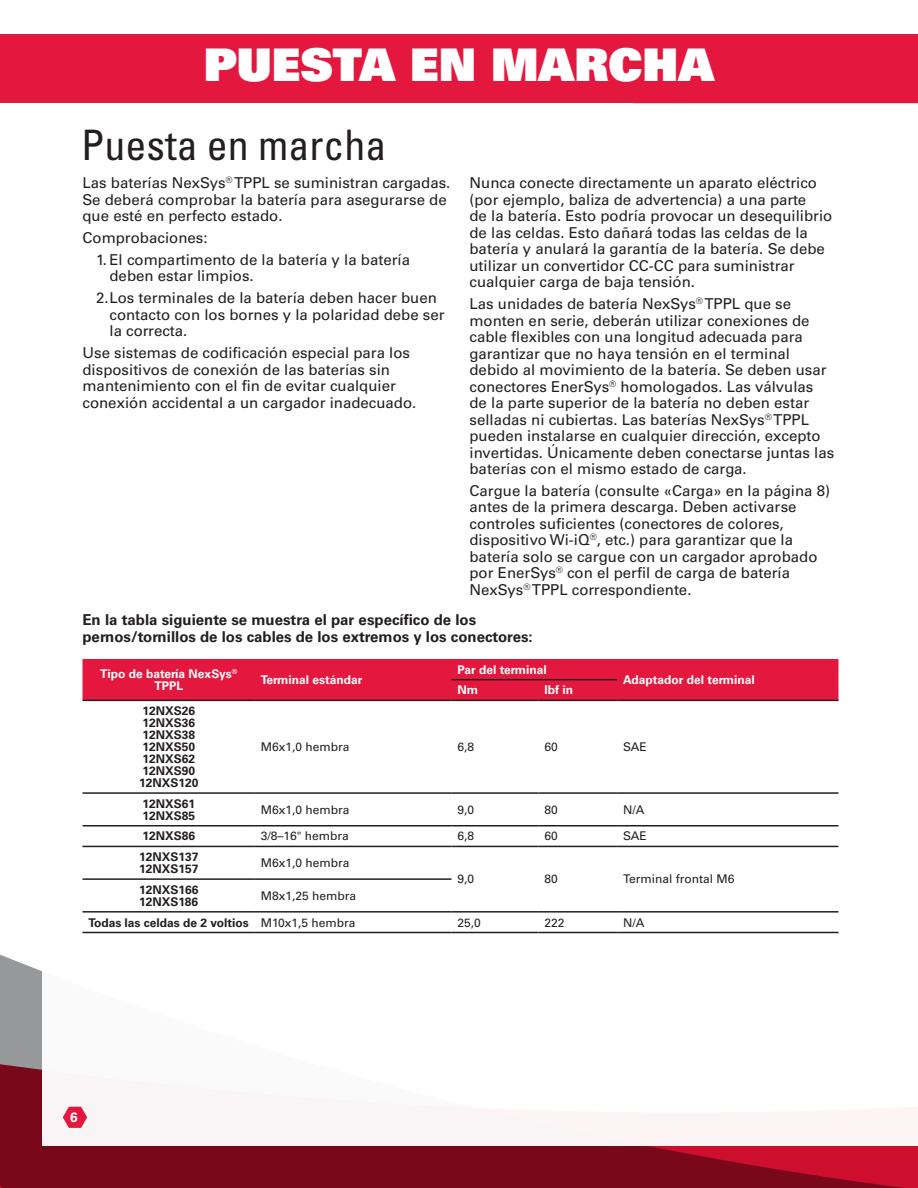
<style>
.page{position:relative;width:918px;height:1188px;background:#fff}
.page>*{position:absolute;margin:0;border:0;box-sizing:border-box;transform-origin:0 0}
.t1{font:45px "Univers LT Std X Black";color:#fff}
.Labels{font:condensed 42px "Univers LT Std";color:#231f20}
.Labels-2{font:15px/16.5px "Univers LT Std";color:#231f20}
.Labels-3{font:700 15px/17.2px "Univers LT Std";color:#231f20}
.t2{font:700 13.5px "Univers LT Std";color:#fff}
.Labels-4{font:12px "Univers LT Std";color:#231f20}
.Labels-5{font:700 12px "Univers LT Std";color:#231f20}
.Labels-6{font:700 12px/12px "Univers LT Std";color:#fff;text-align:center}
</style>
<div class="page">
<svg style="left:0;top:954px;width:918px;height:234px;background:#88182b"></svg>
<div style="left:42px;top:857px;width:876px;height:289px;background:#fff"></div>
<div style="left:0;top:35px;width:918px;height:68px;background:#e4183e"></div>
<div style="left:82px;top:659px;width:756px;height:41px;background:#e4183e"></div>
<hr style="left:452px;top:679px;width:86px;height:1px;background:#231f20">
<hr style="left:538px;top:679px;width:79px;height:1px;background:#231f20">
<hr style="left:82px;top:700px;width:173px;height:1px;background:#231f20">
<hr style="left:255px;top:700px;width:197px;height:1px;background:#231f20">
<hr style="left:452px;top:700px;width:86px;height:1px;background:#231f20">
<hr style="left:538px;top:700px;width:79px;height:1px;background:#231f20">
<hr style="left:617px;top:700px;width:221px;height:1px;background:#231f20">
<hr style="left:82px;top:792px;width:173px;height:2px;background:#231f20">
<hr style="left:255px;top:792px;width:197px;height:2px;background:#231f20">
<hr style="left:452px;top:792px;width:86px;height:2px;background:#231f20">
<hr style="left:538px;top:792px;width:79px;height:2px;background:#231f20">
<hr style="left:617px;top:792px;width:221px;height:2px;background:#231f20">
<hr style="left:82px;top:825px;width:173px;height:2px;background:#231f20">
<hr style="left:255px;top:825px;width:197px;height:2px;background:#231f20">
<hr style="left:452px;top:825px;width:86px;height:2px;background:#231f20">
<hr style="left:538px;top:825px;width:79px;height:2px;background:#231f20">
<hr style="left:617px;top:825px;width:221px;height:2px;background:#231f20">
<hr style="left:82px;top:846px;width:173px;height:1px;background:#231f20">
<hr style="left:255px;top:846px;width:197px;height:1px;background:#231f20">
<hr style="left:452px;top:846px;width:86px;height:1px;background:#231f20">
<hr style="left:538px;top:846px;width:79px;height:1px;background:#231f20">
<hr style="left:617px;top:846px;width:221px;height:1px;background:#231f20">
<hr style="left:82px;top:878px;width:173px;height:2px;background:#231f20">
<hr style="left:255px;top:878px;width:197px;height:2px;background:#231f20">
<hr style="left:82px;top:911px;width:173px;height:2px;background:#231f20">
<hr style="left:255px;top:911px;width:197px;height:2px;background:#231f20">
<hr style="left:452px;top:911px;width:86px;height:2px;background:#231f20">
<hr style="left:538px;top:911px;width:79px;height:2px;background:#231f20">
<hr style="left:617px;top:911px;width:221px;height:2px;background:#231f20">
<hr style="left:82px;top:932px;width:173px;height:1px;background:#231f20">
<hr style="left:255px;top:932px;width:197px;height:1px;background:#231f20">
<hr style="left:452px;top:932px;width:86px;height:1px;background:#231f20">
<hr style="left:538px;top:932px;width:79px;height:1px;background:#231f20">
<hr style="left:617px;top:932px;width:221px;height:1px;background:#231f20">
<svg style="left:63px;top:1107px;width:24px;height:21px"></svg>
<p class="t1" style="left:204px;top:35px;width:512px">PUESTA EN MARCHA</p>
<p class="Labels" style="left:81px;top:118px;width:307px">Puesta en marcha</p>
<p class="Labels-2" style="left:82px;top:175px;width:369px">Las baterías NexSys<sup>®</sup> TPPL se suministran cargadas.<br>Se deberá comprobar la batería para asegurarse de que esté en perfecto estado.</p>
<p class="Labels-2" style="left:82px;top:230px;width:127px">Comprobaciones:</p>
<p class="Labels-2" style="left:110px;top:251px;width:302px;text-indent:-14px">1. El compartimento de la batería y la batería deben estar limpios.</p>
<p class="Labels-2" style="left:110px;top:290px;width:337px;text-indent:-14px">2.Los terminales de la batería deben hacer buen contacto con los bornes y la polaridad debe ser la correcta.</p>
<p class="Labels-2" style="left:82px;top:345px;width:335px">Use sistemas de codificación especial para los dispositivos de conexión de las baterías sin mantenimiento con el fin de evitar cualquier conexión accidental a un cargador inadecuado.</p>
<p class="Labels-2" style="left:470px;top:175px;width:364px">Nunca conecte directamente un aparato eléctrico (por ejemplo, baliza de advertencia) a una parte<br>de la batería. Esto podría provocar un desequilibrio de las celdas. Esto dañará todas las celdas de la batería y anulará la garantía de la batería. Se debe utilizar un convertidor CC-CC para suministrar cualquier carga de baja tensión.</p>
<p class="Labels-2" style="left:470px;top:296px;width:366px">Las unidades de batería NexSys<sup>®</sup> TPPL que se monten en serie, deberán utilizar conexiones de cable flexibles con una longitud adecuada para garantizar que no haya tensión en el terminal debido al movimiento de la batería. Se deben usar conectores EnerSys<sup>®</sup> homologados. Las válvulas de la parte superior de la batería no deben estar selladas ni cubiertas. Las baterías NexSys<sup>®</sup> TPPL pueden instalarse en cualquier dirección, excepto invertidas. Únicamente deben conectarse juntas las baterías con el mismo estado de carga.</p>
<p class="Labels-2" style="left:470px;top:482px;width:362px">Cargue la batería (consulte «Carga» en la página 8) antes de la primera descarga. Deben activarse controles suficientes (conectores de colores, dispositivo Wi-iQ<sup>®</sup>, etc.) para garantizar que la batería solo se cargue con un cargador aprobado por EnerSys<sup>®</sup> con el perfil de carga de batería NexSys<sup>®</sup> TPPL correspondiente.</p>
<p class="Labels-3" style="left:82px;top:611px;width:452px">En la tabla siguiente se muestra el par específico de los pernos/tornillos de los cables de los extremos y los conectores:</p>
<p class="Labels-6" style="left:100px;top:668px;width:139px">Tipo de batería NexSys<sup>®<br></sup>TPPL</p>
<p class="Labels-6" style="left:261px;top:674px;width:103px">Terminal estándar</p>
<p class="Labels-6" style="left:458px;top:664px;width:91px">Par del terminal</p>
<p class="Labels-6" style="left:458px;top:684px;width:22px">Nm</p>
<p class="Labels-6" style="left:544px;top:684px;width:30px">Ibf in</p>
<p class="Labels-6" style="left:623px;top:674px;width:133px">Adaptador del terminal</p>
<p class="Labels-5" style="left:142px;top:704px;width:54px">12NXS26</p>
<p class="Labels-5" style="left:142px;top:716px;width:54px">12NXS36</p>
<p class="Labels-5" style="left:142px;top:728px;width:54px">12NXS38</p>
<p class="Labels-5" style="left:142px;top:740px;width:54px">12NXS50</p>
<p class="Labels-5" style="left:142px;top:752px;width:54px">12NXS62</p>
<p class="Labels-5" style="left:142px;top:764px;width:54px">12NXS90</p>
<p class="Labels-5" style="left:139px;top:776px;width:61px">12NXS120</p>
<p class="Labels-5" style="left:142px;top:796px;width:54px">12NXS61</p>
<p class="Labels-5" style="left:142px;top:808px;width:54px">12NXS85</p>
<p class="Labels-4" style="left:261px;top:740px;width:90px">M6x1,0 hembra</p>
<p class="Labels-4" style="left:458px;top:740px;width:18px">6,8</p>
<p class="Labels-4" style="left:544px;top:740px;width:15px">60</p>
<p class="Labels-4" style="left:623px;top:740px;width:25px">SAE</p>
<p class="Labels-4" style="left:261px;top:802px;width:90px">M6x1,0 hembra</p>
<p class="Labels-4" style="left:458px;top:802px;width:18px">9,0</p>
<p class="Labels-4" style="left:544px;top:802px;width:15px">80</p>
<p class="Labels-4" style="left:623px;top:802px;width:23px">N/A</p>
<p class="Labels-5" style="left:142px;top:829px;width:54px">12NXS86</p>
<p class="Labels-4" style="left:261px;top:829px;width:89px">3/8–16" hembra</p>
<p class="Labels-4" style="left:458px;top:829px;width:18px">6,8</p>
<p class="Labels-4" style="left:544px;top:829px;width:15px">60</p>
<p class="Labels-4" style="left:623px;top:829px;width:25px">SAE</p>
<p class="Labels-5" style="left:139px;top:850px;width:61px">12NXS137</p>
<p class="Labels-5" style="left:139px;top:862px;width:61px">12NXS157</p>
<p class="Labels-4" style="left:261px;top:856px;width:90px">M6x1,0 hembra</p>
<p class="Labels-4" style="left:458px;top:872px;width:18px">9,0</p>
<p class="Labels-4" style="left:544px;top:872px;width:15px">80</p>
<p class="Labels-4" style="left:623px;top:872px;width:113px">Terminal frontal M6</p>
<p class="Labels-5" style="left:139px;top:883px;width:61px">12NXS166</p>
<p class="Labels-5" style="left:139px;top:895px;width:61px">12NXS186</p>
<p class="Labels-4" style="left:261px;top:888px;width:97px">M8x1,25 hembra</p>
<p class="Labels-5" style="left:88px;top:915px;width:162px">Todas las celdas de 2 voltios</p>
<p class="Labels-4" style="left:261px;top:915px;width:96px">M10x1,5 hembra</p>
<p class="Labels-4" style="left:458px;top:915px;width:25px">25,0</p>
<p class="Labels-4" style="left:544px;top:915px;width:22px">222</p>
<p class="Labels-4" style="left:623px;top:915px;width:23px">N/A</p>
<p class="t2" style="left:70px;top:1110px;width:9px">6</p>
</div>
